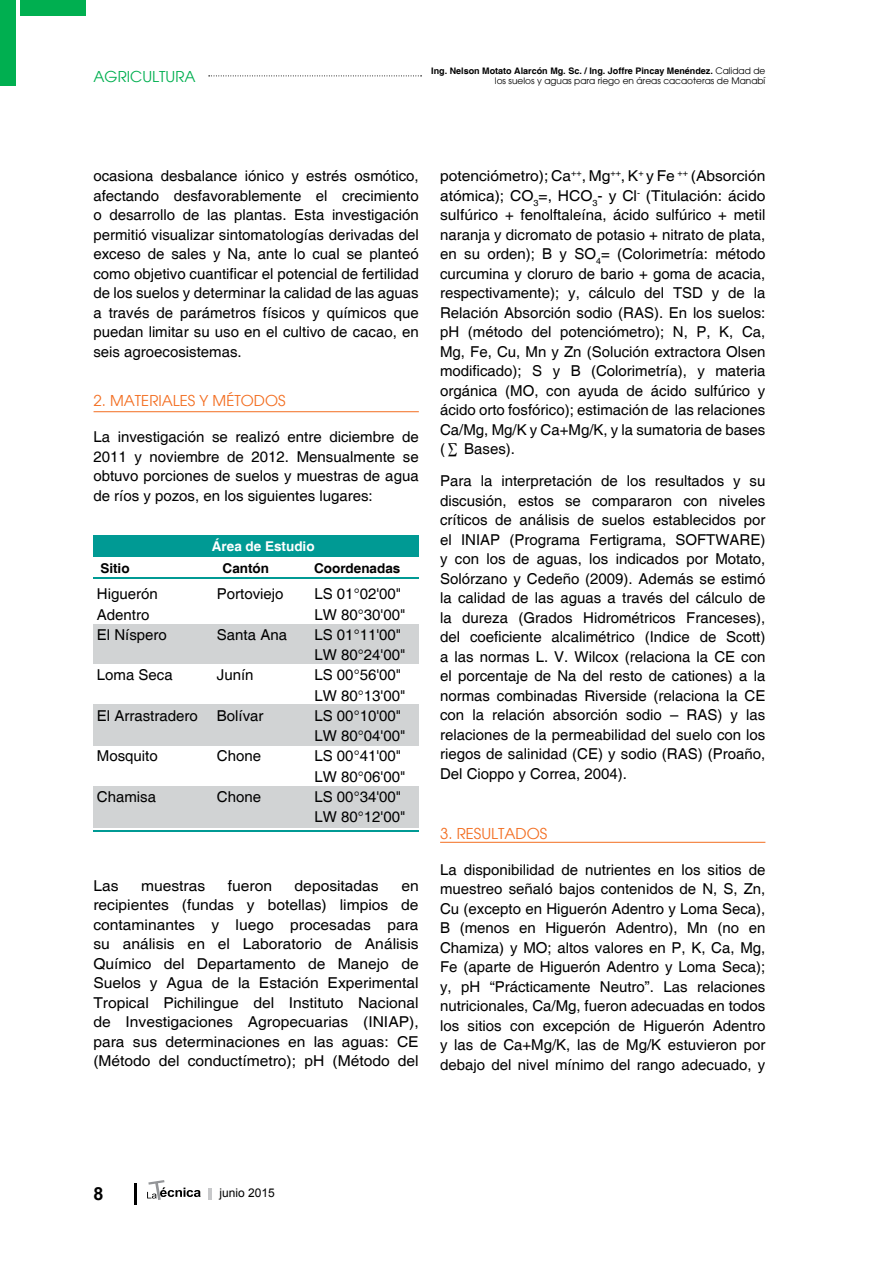
<style>
.page{position:relative;width:893px;height:1263px;background:#fff}
.page>*{position:absolute;margin:0;border:0;box-sizing:border-box;transform-origin:0 0}
.t1{font:700 18px "Arial";color:#000}
.t2{font:15px/19.5px "Helvetica";color:#000}
.t3{font:15px/19.5px "Helvetica";color:#000;text-align:justify;scale:1.04 1}
.t4{font:15px "Avant Garde";color:#f36e21}
.t5{font:15px "Avant Garde";color:#00af50}
.t6{font:700 13.5px "Helvetica";color:#000}
.t7{font:700 13.5px "Helvetica";color:#fff}
.t8{font:12px "Arial";color:#000}
.t9{font:700 9px "Helvetica";color:#000}
.t10{font:9px "Avant Garde";color:#000}
.s1{font-family:"Avant Garde";font-weight:400}
</style>
<div class="page">
<svg style="left:147px;top:1180px;width:54px;height:20px"></svg>
<hr style="left:134px;top:1183px;width:3px;height:22px;background:#000">
<hr style="left:208px;top:1188px;width:4px;height:12px;background:#c7c8ca">
<hr style="left:94px;top:411px;width:325px;height:1px;background:#f36e21">
<hr style="left:440px;top:842px;width:325px;height:1px;background:#f36e21">
<svg style="left:209px;top:76px;width:213px;height:1px"></svg>
<div style="left:0;top:0;width:16px;height:85px;background:#00af50"></div>
<div style="left:20px;top:0;width:65px;height:16px;background:#00af50"></div>
<div style="left:94px;top:536px;width:325px;height:21px;background:#009a94"></div>
<div style="left:94px;top:624px;width:325px;height:39px;background:#d1d3d4"></div>
<div style="left:94px;top:704px;width:325px;height:42px;background:#d1d3d4"></div>
<div style="left:94px;top:786px;width:325px;height:42px;background:#d1d3d4"></div>
<hr style="left:94px;top:577px;width:325px;height:1px;background:#009a94">
<hr style="left:94px;top:831px;width:325px;height:1px;background:#009a94">
<p class="t5" style="left:94px;top:67px;width:104px">AGRICULTURA</p>
<p class="t9" style="left:431px;top:65px;width:336px">Ing. Nelson Motato Alarcón Mg. Sc. / Ing. Joffre Pincay Menéndez. <span class="s1">Calidad de</span></p>
<p class="t10" style="left:495px;top:75px;width:272px">los suelos y aguas para riego en áreas cacaoteras de Manabí</p>
<p class="t2" style="left:93px;top:167px;width:327px;text-align:justify">ocasiona desbalance iónico y estrés osmótico, afectando desfavorablemente el crecimiento o desarrollo de las plantas. Esta investigación permitió visualizar sintomatologías derivadas del exceso de sales y Na, ante lo cual se planteó como objetivo cuantificar el potencial de fertilidad de los suelos y determinar la calidad de las aguas a través de parámetros físicos y químicos que puedan limitar su uso en el cultivo de cacao, en seis agroecosistemas.</p>
<p class="t4" style="left:93px;top:392px;width:194px">2. MATERIALES Y MÉTODOS</p>
<p class="t2" style="left:93px;top:428px;width:327px;text-align:justify">La investigación se realizó entre diciembre de 2011 y noviembre de 2012. Mensualmente se obtuvo porciones de suelos y muestras de agua de ríos y pozos, en los siguientes lugares:</p>
<p class="t7" style="left:212px;top:538px;width:104px">Área de Estudio</p>
<p class="t6" style="left:100px;top:560px;width:31px">Sitio</p>
<p class="t6" style="left:223px;top:560px;width:48px">Cantón</p>
<p class="t6" style="left:314px;top:560px;width:88px">Coordenadas</p>
<p class="t2" style="left:97px;top:585px;width:62px">Higuerón</p>
<p class="t2" style="left:217px;top:585px;width:68px">Portoviejo</p>
<p class="t2" style="left:314px;top:585px;width:88px">LS 01°02'00"</p>
<p class="t2" style="left:97px;top:605px;width:54px">Adentro</p>
<p class="t2" style="left:314px;top:605px;width:92px">LW 80°30'00"</p>
<p class="t2" style="left:97px;top:625px;width:72px">El Níspero</p>
<p class="t2" style="left:217px;top:625px;width:72px">Santa Ana</p>
<p class="t2" style="left:314px;top:625px;width:92px;line-height:20.2px">LS 01°11'00"<br>LW 80°24'00"</p>
<p class="t2" style="left:97px;top:666px;width:77px">Loma Seca</p>
<p class="t2" style="left:217px;top:666px;width:38px">Junín</p>
<p class="t2" style="left:314px;top:665px;width:92px;line-height:20.2px">LS 00°56'00"<br>LW 80°13'00"</p>
<p class="t2" style="left:97px;top:706px;width:102px">El Arrastradero</p>
<p class="t2" style="left:217px;top:706px;width:48px">Bolívar</p>
<p class="t2" style="left:314px;top:706px;width:92px;line-height:20.2px">LS 00°10'00"<br>LW 80°04'00"</p>
<p class="t2" style="left:97px;top:747px;width:62px">Mosquito</p>
<p class="t2" style="left:217px;top:747px;width:46px">Chone</p>
<p class="t2" style="left:314px;top:746px;width:92px;line-height:20.2px">LS 00°41'00"<br>LW 80°06'00"</p>
<p class="t2" style="left:97px;top:787px;width:61px">Chamisa</p>
<p class="t2" style="left:217px;top:787px;width:46px">Chone</p>
<p class="t2" style="left:314px;top:787px;width:92px;line-height:20.2px">LS 00°34'00"<br>LW 80°12'00"</p>
<p class="t3" style="left:93px;top:876px;width:26px">Las</p>
<p class="t3" style="left:141px;top:876px;width:63px">muestras</p>
<p class="t3" style="left:228px;top:876px;width:44px">fueron</p>
<p class="t3" style="left:295px;top:876px;width:82px">depositadas</p>
<p class="t3" style="left:93px;top:876px;width:314px;text-indent:308px">en recipientes (fundas y botellas) limpios de contaminantes y luego procesadas para su análisis en el Laboratorio de Análisis Químico del Departamento de Manejo de Suelos y Agua de la Estación Experimental Tropical Pichilingue del Instituto Nacional de Investigaciones Agropecuarias (INIAP), para sus determinaciones en las aguas: CE (Método del conductímetro); pH (Método del</p>
<p class="t3" style="left:440px;top:167px;width:314px">potenciómetro); Ca<sup>++</sup>, Mg<sup>++</sup>, K<sup>+</sup> y Fe <sup>++</sup> (Absorción atómica); CO<sub>3</sub>=, HCO<sub>3</sub>- y Cl<sup>-</sup> (Titulación: ácido sulfúrico + fenolftaleína, ácido sulfúrico + metil naranja y dicromato de potasio + nitrato de plata, en su orden); B y SO<sub>4</sub>= (Colorimetría: método curcumina y cloruro de bario + goma de acacia, respectivamente); y, cálculo del TSD y de la Relación Absorción sodio (RAS). En los suelos: pH (método del potenciómetro); N, P, K, Ca, Mg, Fe, Cu, Mn y Zn (Solución extractora Olsen modificado); S y B (Colorimetría), y materia orgánica (MO, con ayuda de ácido sulfúrico y ácido orto fosfórico); estimación de las relaciones Ca/Mg, Mg/K y Ca+Mg/K, y la sumatoria de bases (∑ Bases).</p>
<p class="t2" style="left:440px;top:472px;width:327px;text-align:justify">Para la interpretación de los resultados y su discusión, estos se compararon con niveles críticos de análisis de suelos establecidos por el INIAP (Programa Fertigrama, SOFTWARE) y con los de aguas, los indicados por Motato, Solórzano y Cedeño (2009). Además se estimó la calidad de las aguas a través del cálculo de la dureza (Grados Hidrométricos Franceses), del coeficiente alcalimétrico (Indice de Scott) a las normas L. V. Wilcox (relaciona la CE con el porcentaje de Na del resto de cationes) a la normas combinadas Riverside (relaciona la CE con la relación absorción sodio – RAS) y las relaciones de la permeabilidad del suelo con los riegos de salinidad (CE) y sodio (RAS) (Proaño, Del Cioppo y Correa, 2004).</p>
<p class="t4" style="left:440px;top:824px;width:109px">3. RESULTADOS</p>
<p class="t2" style="left:440px;top:860px;width:327px;text-align:justify">La disponibilidad de nutrientes en los sitios de muestreo señaló bajos contenidos de N, S, Zn, Cu (excepto en Higuerón Adentro y Loma Seca), B (menos en Higuerón Adentro), Mn (no en Chamiza) y MO; altos valores en P, K, Ca, Mg, Fe (aparte de Higuerón Adentro y Loma Seca); y, pH “Prácticamente Neutro”. Las relaciones nutricionales, Ca/Mg, fueron adecuadas en todos los sitios con excepción de Higuerón Adentro y las de Ca+Mg/K, las de Mg/K estuvieron por debajo del nivel mínimo del rango adecuado, y</p>
<p class="t1" style="left:94px;top:1181px;width:12px">8</p>
<p class="t8" style="left:219px;top:1185px;width:57px">junio 2015</p>
</div>
